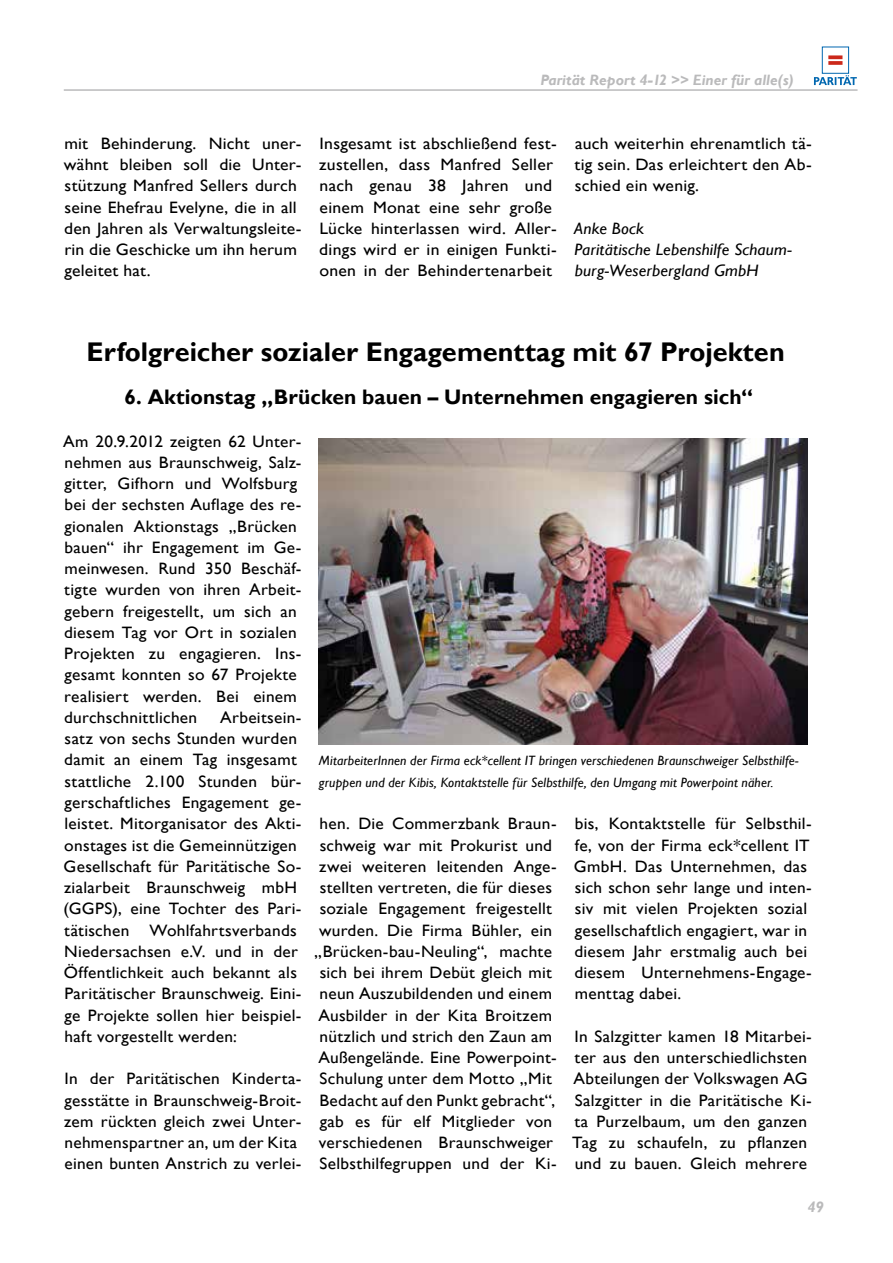
<style>
.page{position:relative;width:893px;height:1263px;background:#fff}
.page>*{position:absolute;margin:0;border:0;box-sizing:border-box;transform-origin:0 0}
.t1{font:700 27px "Gill Sans";color:#000}
.t2{font:700 21px "Gill Sans";letter-spacing:.005em;color:#000}
.t3{font:16.5px/21.3px "Gill Sans";letter-spacing:.015em;color:#000;scale:1.05 1}
.t4{font:16.5px/21.3px "Gill Sans";letter-spacing:.015em;color:#000;scale:1.07 1}
.t5{font:italic 16.5px/21.3px "Gill Sans";letter-spacing:.01em;color:#000;scale:1.05 1}
.t6{font:italic 700 15px "Gill Sans";color:#bababb}
.t7{font:italic 13.5px/21.3px "Gill Sans";letter-spacing:.01em;color:#000}
</style>
<div class="page">
<hr style="left:64px;top:89px;width:793px;height:2px;background:#bababb">
<svg style="left:828px;top:55px;width:14px;height:4px"></svg>
<svg style="left:828px;top:61px;width:14px;height:4px"></svg>
<div style="left:822px;top:47px;width:27px;height:27px;border:1px solid #0067b0"></div>
<svg style="left:814px;top:75px;width:43px;height:10px"></svg>
<img style="left:319px;top:438px;width:489px;height:306px">
<p class="t6" style="left:540px;top:71px;width:255px">Parität Report 4-12 &gt;&gt; Einer für alle(s)</p>
<p class="t4" style="left:64px;top:133px;width:224px">mit Behinderung. Nicht uner&shy;wähnt bleiben soll die Unter&shy;stützung Manfred Sellers durch seine Ehefrau Evelyne, die in all den Jahren als Verwaltungsleite&shy;rin die Geschicke um ihn herum geleitet hat.</p>
<p class="t4" style="left:319px;top:133px;width:223px">Insgesamt ist abschließend fest&shy;zustellen, dass Manfred Seller nach genau 38 Jahren und einem Monat eine sehr große<br>Lücke hinterlassen wird. Aller&shy;dings wird er in einigen Funkti&shy;onen in der Behindertenarbeit</p>
<p class="t4" style="left:575px;top:133px;width:223px;text-align:justify">auch weiterhin ehrenamtlich tä&shy;tig sein. Das erleichtert den Ab&shy;schied ein wenig.</p>
<p class="t5" style="left:574px;top:218px;width:209px">Anke Bock<br>Paritätische Lebenshilfe Schaum&shy;burg-Weserbergland GmbH</p>
<h1 class="t1" style="left:86px;top:336px;width:700px">Erfolgreicher sozialer Engagementtag mit 67 Projekten</h1>
<p class="t2" style="left:124px;top:384px;width:630px">6. Aktionstag „Brücken bauen – Unternehmen engagieren sich“</p>
<p class="t3" style="left:63px;top:431px;width:228px">Am 20.9.2012 zeigten 62 Unter&shy;nehmen aus Braunschweig, Salz&shy;gitter, Gifhorn und Wolfsburg bei der sechsten Auflage des re&shy;gionalen Aktionstags „Brücken bauen“ ihr Engagement im Ge&shy;meinwesen. Rund 350 Beschäf&shy;tigte wurden von ihren Arbeit&shy;gebern freigestellt, um sich an diesem Tag vor Ort in sozialen<br>Projekten zu engagieren. Ins&shy;gesamt konnten so 67 Projekte realisiert werden. Bei einem durchschnittlichen</p>
<p class="t3" style="left:63px;top:707px;width:228px;text-indent:157px">Arbeitsein&shy;satz von sechs Stunden wurden damit an einem Tag insgesamt stattliche 2.100 Stunden bür&shy;gerschaftliches Engagement ge&shy;leistet. Mitorganisator des Akti&shy;onstages ist die Gemeinnützigen<br>Gesellschaft für Paritätische So&shy;zialarbeit Braunschweig mbH (GGPS), eine Tochter des Pari&shy;tätischen Wohlfahrtsverbands<br>Niedersachsen e.V. und in der<br>Öffentlichkeit auch bekannt als<br>Paritätischer Braunschweig. Eini&shy;ge Projekte sollen hier beispiel&shy;haft vorgestellt werden:</p>
<p class="t3" style="left:64px;top:1068px;width:228px">In der Paritätischen Kinderta&shy;gesstätte in Braunschweig-Broit&shy;zem rückten gleich zwei Unter&shy;nehmenspartner an, um der Kita einen bunten Anstrich zu verlei-</p>
<p class="t7" style="left:319px;top:750px;width:481px">MitarbeiterInnen der Firma eck*cellent IT bringen verschiedenen Braunschweiger Selbsthilfe&shy;gruppen und der Kibis, Kontaktstelle für Selbsthilfe, den Umgang mit Powerpoint näher.</p>
<p class="t3" style="left:314px;top:813px;width:232px;text-align:center">hen. Die Commerzbank Braun&shy;schweig war mit Prokurist und zwei weiteren leitenden Ange&shy;stellten vertreten, die für dieses soziale Engagement freigestellt wurden. Die Firma Bühler, ein „Brücken-bau-Neuling“, machte sich bei ihrem Debüt gleich mit neun Auszubildenden und einem<br>Ausbilder in der Kita Broitzem nützlich und strich den Zaun am<br>Außengelände. Eine Powerpoint-<br>Schulung unter dem Motto „Mit<br>Bedacht auf den Punkt gebracht“, gab es für elf Mitglieder von verschiedenen Braunschweiger<br>Selbsthilfegruppen und der Ki-</p>
<p class="t3" style="left:574px;top:813px;width:228px">bis, Kontaktstelle für Selbsthil&shy;fe, von der Firma eck*cellent IT<br>GmbH. Das Unternehmen, das sich schon sehr lange und inten&shy;siv mit vielen Projekten sozial gesellschaftlich engagiert, war in diesem Jahr erstmalig auch bei diesem Unternehmens-Engage&shy;menttag dabei.</p>
<p class="t3" style="left:572px;top:1026px;width:230px">In Salzgitter kamen 18 Mitarbei&shy;ter aus den unterschiedlichsten<br>Abteilungen der Volkswagen AG<br>Salzgitter in die Paritätische Ki&shy;ta Purzelbaum, um den ganzen<br>Tag zu schaufeln, zu pflanzen und zu bauen. Gleich mehrere</p>
<p class="t6" style="left:808px;top:1198px;width:17px">49</p>
</div>
